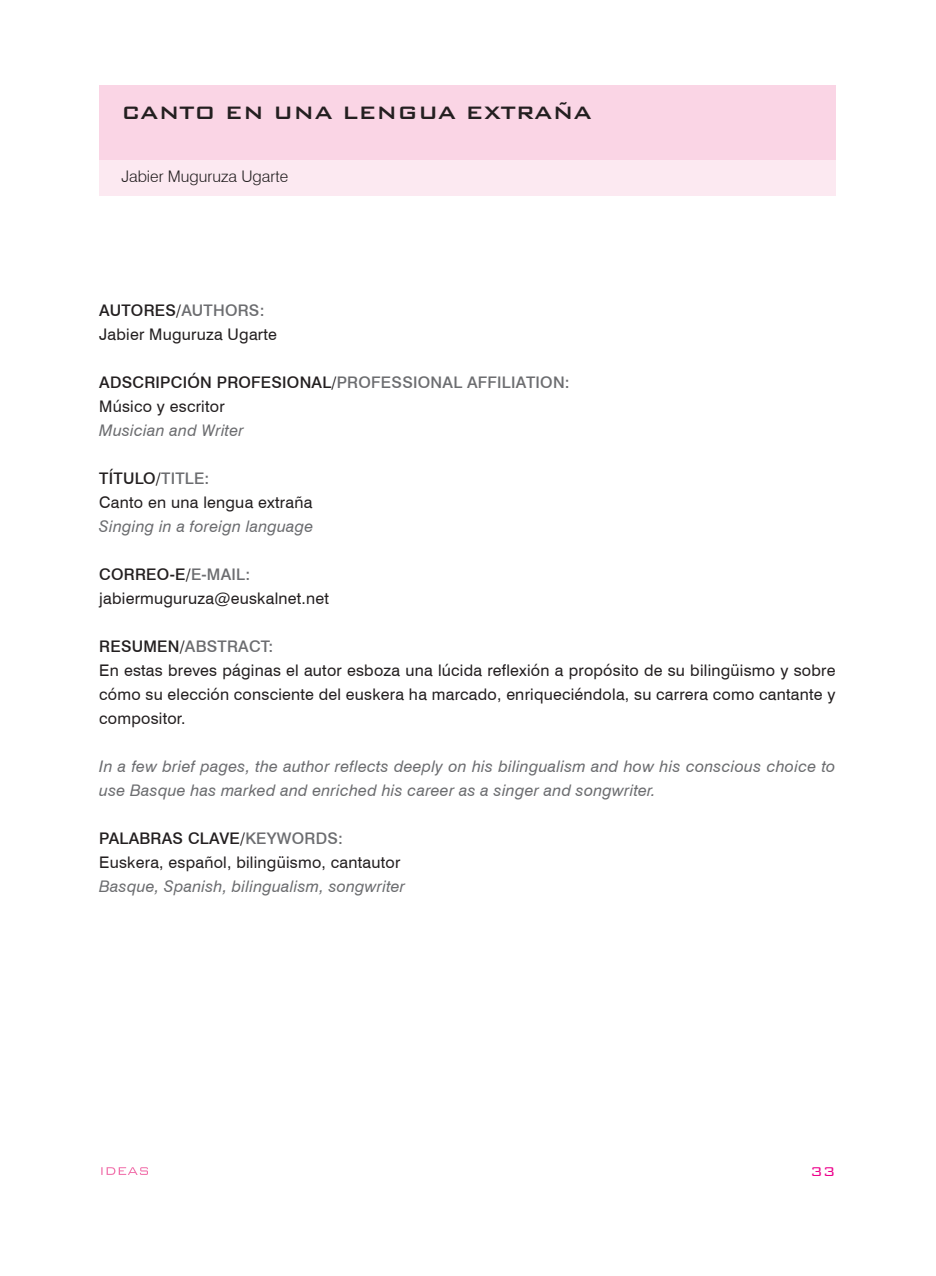
<style>
.page{position:relative;width:936px;height:1276px;background:#fff}
.page>*{position:absolute;margin:0;border:0;box-sizing:border-box;transform-origin:0 0}
.t1{font:500 24px "Bank Gothic BT";color:#231f20}
.t2{font:300 17px "Bank Gothic";color:#ed028c}
.t3{font:16px/24px "Swiss 721 BT";letter-spacing:.015em;color:#231f20}
.t4{font:italic 16px/24px "Swiss 721 BT";letter-spacing:.015em;color:#6c6d70}
.t5{font:500 16px/24px "Swiss 721 BT";letter-spacing:.015em;color:#6c6d70}
.t6{font:300 16px "Swiss 721 BT";color:#231f20}
.s1{font-weight:500}
.s2{font-weight:500;color:#6c6d70}
.s3{color:#231f20}
.s4{font-weight:400;color:#231f20}
</style>
<div class="page">
<svg style="left:101px;top:1167px;width:47px;height:8px"></svg>
<div style="left:99px;top:85px;width:736px;height:75px;background:#fad5e5"></div>
<div style="left:99px;top:160px;width:736px;height:35px;background:#fce9f1"></div>
<h1 class="t1" style="left:121px;top:96px;width:472px">CANTO EN UNA LENGUA EXTRAÑA</h1>
<p class="t6" style="left:121px;top:167px;width:168px">Jabier Muguruza Ugarte</p>
<p class="t3" style="left:99px;top:298px;width:179px"><span class="s1">AUTORES/</span><span class="s2">AUTHORS:<br></span>Jabier Muguruza Ugarte</p>
<p class="t5" style="left:99px;top:370px;width:472px"><span class="s3">ADSCRIPCIÓN PROFESIONAL/</span>PROFESSIONAL AFFILIATION:<br><span class="s4">Músico y escritor</span></p>
<p class="t4" style="left:99px;top:418px;width:146px">Musician and Writer</p>
<p class="t3" style="left:99px;top:466px;width:215px"><span class="s1">TÍTULO/</span><span class="s2">TITLE:<br></span>Canto en una lengua extraña</p>
<p class="t4" style="left:99px;top:514px;width:216px">Singing in a foreign language</p>
<p class="t3" style="left:99px;top:562px;width:231px"><span class="s1">CORREO-E/</span><span class="s2">E-MAIL: </span>jabiermuguruza@euskalnet.net</p>
<p class="t3" style="left:99px;top:634px;width:737px"><span class="s1">RESUMEN/</span><span class="s2">ABSTRACT:<br></span>En estas breves páginas el autor esboza una lúcida reflexión a propósito de su bilingüismo y sobre cómo su elección consciente del euskera ha marcado, enriqueciéndola, su carrera como cantante y compositor.</p>
<p class="t4" style="left:99px;top:754px;width:737px">In a few brief pages, the author reflects deeply on his bilingualism and how his conscious choice to use Basque has marked and enriched his career as a singer and songwriter.</p>
<p class="t3" style="left:99px;top:826px;width:302px"><span class="s1">PALABRAS CLAVE/</span><span class="s2">KEYWORDS:<br></span>Euskera, español, bilingüismo, cantautor</p>
<p class="t4" style="left:99px;top:874px;width:307px">Basque, Spanish, bilingualism, songwriter</p>
<p class="t2" style="left:810px;top:1162px;width:27px">33</p>
</div>
